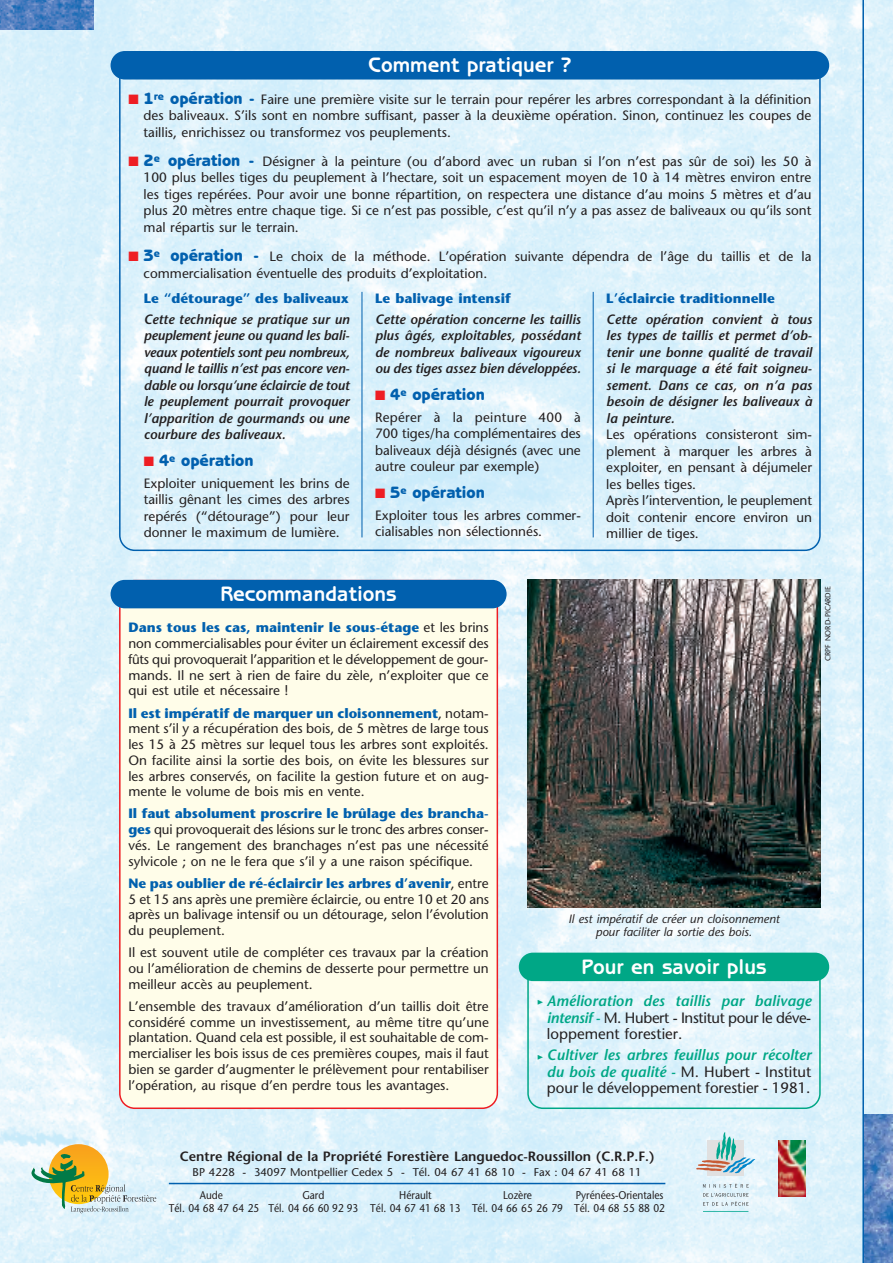
<style>
.page{position:relative;width:893px;height:1263px;background:#fff}
.page>*{position:absolute;margin:0;border:0;box-sizing:border-box;transform-origin:0 0}
.t1{font:700 21px "Benguiat Gothic";color:#fff}
.t2{font:800 16.5px "Benguiat Gothic";color:#0160ae}
.t3{font:italic 600 15px/16.6px "Stone Sans";color:#00a786;text-align:justify}
.t4{font:15px/16.6px "Stone Sans";letter-spacing:-.02em;color:#231f20;text-align:justify}
.t5{font:13.5px/15.8px "Stone Sans";color:#231f20;text-align:justify}
.t6{font:italic 600 13.5px/16.5px "Stone Sans";color:#231f20;text-align:justify}
.t7{font:700 13.5px "Stone Sans";color:#0160ae}
.t8{font:600 13.5px "Stone Sans";color:#231f20}
.t9{font:italic 12px/13.5px "Stone Sans";color:#231f20;text-align:center}
.t10{font:11.25px/12.8px "Stone Sans";color:#231f20;text-align:right;scale:.9 1}
.t11{font:11.25px/23.4px "Stone Sans";color:#231f20}
.t12{font:7.5px "Stone Sans";color:#231f20}
.s1{color:#ee1d23}
.s2{font-family:"Benguiat Gothic";font-weight:800;font-size:16.5px;color:#0160ae}
.s3{font-weight:700;color:#0160ae}
.s4{font-weight:600;font-style:italic;color:#00a786}
.s5{font-weight:400;font-style:normal;color:#231f20}
</style>
<div class="page">
<img style="left:0;top:0;width:893px;height:1263px">
<svg style="left:119px;top:51px;width:702px;height:500px;background:#daf0fa"></svg>
<img style="left:0;top:0;width:94px;height:30px">
<img style="left:864px;top:1114px;width:29px;height:149px">
<div style="left:111px;top:51px;width:718px;height:29px;background:#0160ae;border-radius:14px"></div>
<hr style="left:862px;top:0;width:2px;height:1263px;background:#0160ae">
<div style="left:119px;top:580px;width:379px;height:529px;background:#fffde9"></div>
<div style="left:111px;top:580px;width:396px;height:28px;background:#0160ae;border-radius:14px"></div>
<svg style="left:527px;top:953px;width:294px;height:156px;background:#d9f0f8"></svg>
<img style="left:527px;top:580px;width:294px;height:328px">
<div style="left:519px;top:953px;width:310px;height:28px;background:#00a786;border-radius:14px"></div>
<hr style="left:169px;top:1183px;width:496px;height:1px;background:#0160ae">
<img style="left:49px;top:1144px;width:60px;height:60px;border-radius:50%">
<svg style="left:31px;top:1153px;width:125px;height:60px;background:#ced1a7"></svg>
<img style="left:779px;top:1140px;width:27px;height:57px">
<div style="left:708px;top:1140px;width:36px;height:36px;background:#e0e0e0"></div>
<svg style="left:696px;top:1132px;width:59px;height:41px"></svg>
<svg style="left:703px;top:1183px;width:46px;height:23px"></svg>
<hr style="left:703px;top:1211px;width:45px;height:1px;background:#00a78e">
<hr style="left:362px;top:292px;width:1px;height:245px;background:#0160ae">
<hr style="left:593px;top:292px;width:1px;height:245px;background:#0160ae">
<h1 class="t1" style="left:368px;top:57px;width:205px">Comment pratiquer ?</h1>
<p class="t5" style="left:144px;top:92px;width:669px;line-height:16.5px;text-indent:-15px"><span class="s1">■</span> <span class="s2">1</span><sup>re</sup> <span class="s2">opération -</span> Faire une première visite sur le terrain pour repérer les arbres correspondant à la définition des baliveaux. S’ils sont en nombre suffisant, passer à la deuxième opération. Sinon, continuez les coupes de taillis, enrichissez ou transformez vos peuplements.</p>
<p class="t5" style="left:144px;top:154px;width:669px;line-height:16.5px;text-indent:-15px"><span class="s1">■</span> <span class="s2">2</span><sup>e</sup> <span class="s2">opération -</span> Désigner à la peinture (ou d’abord avec un ruban si l’on n’est pas sûr de soi) les 50 à 100 plus belles tiges du peuplement à l’hectare, soit un espacement moyen de 10 à 14 mètres environ entre les tiges repérées. Pour avoir une bonne répartition, on respectera une distance d’au moins 5 mètres et d’au plus 20 mètres entre chaque tige. Si ce n’est pas possible, c’est qu’il n’y a pas assez de baliveaux ou qu’ils sont mal répartis sur le terrain.</p>
<p class="t5" style="left:144px;top:250px;width:669px;line-height:16.5px;text-indent:-15px"><span class="s1">■</span> <span class="s2">3</span><sup>e</sup> <span class="s2">opération -</span> Le choix de la méthode. L’opération suivante dépendra de l’âge du taillis et de la commercialisation éventuelle des produits d’exploitation.</p>
<p class="t7" style="left:144px;top:293px;width:207px">Le “détourage” des baliveaux</p>
<p class="t6" style="left:144px;top:312px;width:207px">Cette technique se pratique sur un peuplement jeune ou quand les bali&shy;veaux potentiels sont peu nombreux, quand le taillis n’est pas encore ven&shy;dable ou lorsqu’une éclaircie de tout le peuplement pourrait provoquer l’apparition de gourmands ou une courbure des baliveaux.</p>
<p class="t2" style="left:144px;top:454px;width:111px"><span class="s1">■</span> 4<sup>e</sup> opération</p>
<p class="t5" style="left:144px;top:476px;width:207px;line-height:16.5px">Exploiter uniquement les brins de taillis gênant les cimes des arbres repérés (“détourage”) pour leur donner le maximum de lumière.</p>
<p class="t7" style="left:375px;top:293px;width:137px">Le balivage intensif</p>
<p class="t6" style="left:375px;top:312px;width:207px">Cette opération concerne les taillis plus âgés, exploitables, possédant de nombreux baliveaux vigoureux ou des tiges assez bien développées.</p>
<p class="t2" style="left:375px;top:388px;width:111px"><span class="s1">■</span> 4<sup>e</sup> opération</p>
<p class="t5" style="left:375px;top:410px;width:207px;line-height:16.5px">Repérer à la peinture 400 à 700 tiges/ha complémentaires des baliveaux déjà désignés (avec une autre couleur par exemple)</p>
<p class="t2" style="left:375px;top:486px;width:111px"><span class="s1">■</span> 5<sup>e</sup> opération</p>
<p class="t5" style="left:375px;top:508px;width:207px;line-height:16.5px">Exploiter tous les arbres commer&shy;cialisables non sélectionnés.</p>
<p class="t7" style="left:606px;top:293px;width:170px">L’éclaircie traditionnelle</p>
<p class="t6" style="left:606px;top:312px;width:207px">Cette opération convient à tous les types de taillis et permet d’ob&shy;tenir une bonne qualité de travail si le marquage a été fait soigneu&shy;sement. Dans ce cas, on n’a pas besoin de désigner les baliveaux à la peinture.</p>
<p class="t5" style="left:606px;top:428px;width:207px;line-height:16.5px;text-align:left">Les opérations consisteront sim&shy;plement à marquer les arbres à exploiter, en pensant à déjumeler les belles tiges.<br>Après l’intervention, le peuplement doit contenir encore environ un millier de tiges.</p>
<h1 class="t1" style="left:220px;top:586px;width:178px">Recommandations</h1>
<p class="t5" style="left:128px;top:621px;width:362px"><span class="s3">Dans tous les cas, maintenir le sous-étage</span> et les brins non commercialisables pour éviter un éclairement excessif des fûts qui provoquerait l’apparition et le développement de gour&shy;mands. Il ne sert à rien de faire du zèle, n’exploiter que ce qui est utile et nécessaire !</p>
<p class="t5" style="left:128px;top:706px;width:362px"><span class="s3">Il est impératif de marquer un cloisonnement</span>, notam&shy;ment s’il y a récupération des bois, de 5 mètres de large tous les 15 à 25 mètres sur lequel tous les arbres sont exploités.<br>On facilite ainsi la sortie des bois, on évite les blessures sur les arbres conservés, on facilite la gestion future et on aug&shy;mente le volume de bois mis en vente.</p>
<p class="t5" style="left:128px;top:807px;width:362px"><span class="s3">Il faut absolument proscrire le brûlage des brancha&shy;ges</span> qui provoquerait des lésions sur le tronc des arbres conser&shy;vés. Le rangement des branchages n’est pas une nécessité sylvicole ; on ne le fera que s’il y a une raison spécifique.</p>
<p class="t5" style="left:128px;top:877px;width:362px"><span class="s3">Ne pas oublier de ré-éclaircir les arbres d’avenir</span>, entre 5 et 15 ans après une première éclaircie, ou entre 10 et 20 ans après un balivage intensif ou un détourage, selon l’évolution du peuplement.</p>
<p class="t5" style="left:128px;top:946px;width:362px">Il est souvent utile de compléter ces travaux par la création ou l’amélioration de chemins de desserte pour permettre un meilleur accès au peuplement.</p>
<p class="t5" style="left:128px;top:1000px;width:362px">L’ensemble des travaux d’amélioration d’un taillis doit être considéré comme un investissement, au même titre qu’une plantation. Quand cela est possible, il est souhaitable de com&shy;mercialiser les bois issus de ces premières coupes, mais il faut bien se garder d’augmenter le prélèvement pour rentabiliser l’opération, au risque d’en perdre tous les avantages.</p>
<p class="t12" style="left:825px;top:661px;width:76px;rotate:-90deg">CRPF NORD-PICARDIE</p>
<p class="t9" style="left:568px;top:913px;width:213px">Il est impératif de créer un cloisonnement pour faciliter la sortie des bois.</p>
<h1 class="t1" style="left:581px;top:959px;width:187px">Pour en savoir plus</h1>
<p class="t4" style="left:547px;top:994px;width:266px;text-indent:-10px"><sub>•</sub> <span class="s4">Amélioration des taillis par balivage intensif -</span> M. Hubert - Institut pour le déve&shy;loppement forestier.</p>
<p class="t3" style="left:547px;top:1048px;width:266px;text-indent:-10px"><sub>•</sub> Cultiver les arbres feuillus pour récolter du bois de qualité - <span class="s5">M. Hubert - Institut pour le développement forestier - 1981.</span></p>
<p class="t8" style="left:180px;top:1151px;width:476px">Centre Régional de la Propriété Forestière Languedoc-Roussillon (C.R.P.F.)</p>
<p class="t11" style="left:200px;top:1161px;width:443px;text-indent:-7px">BP 4228 - 34097 Montpellier Cedex 5 - Tél. 04 67 41 68 10 - Fax : 04 67 41 68 11<br>Aude</p>
<p class="t10" style="left:169px;top:1190px;width:553px">Pyrénées-Orientales<br>Tél. 04 68 47 64 25 Tél. 04 66 60 92 93 Tél. 04 67 41 68 13 Tél. 04 66 65 26 79 Tél. 04 68 55 88 02</p>
<p class="t10" style="left:302px;top:1190px;width:26px">Gard</p>
<p class="t10" style="left:399px;top:1190px;width:38px">Hérault</p>
<p class="t10" style="left:503px;top:1190px;width:34px">Lozère</p>
</div>
